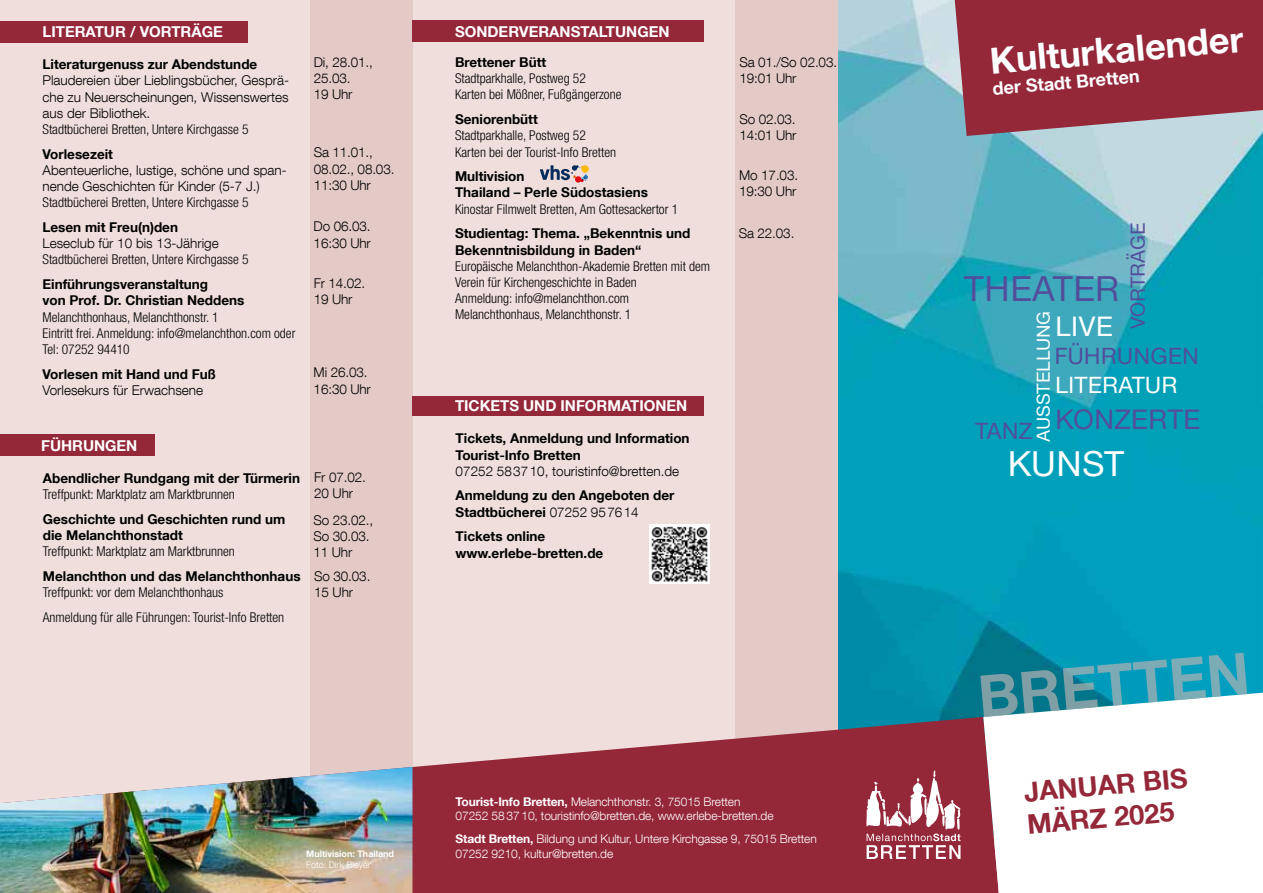
<style>
.page{position:relative;width:1263px;height:893px;background:#efdedc}
.page>*{position:absolute;margin:0;border:0;box-sizing:border-box;transform-origin:0 0}
.t1{font:700 36px "Helvetica Neue LT Com";color:#fff}
.t2{font:34.5px "Helvetica Neuee Text Pro";color:#524e9c}
.t3{font:34.5px "Helvetica Neuee Text Pro";letter-spacing:-.01em;color:#fff}
.t4{font:700 27px/32.4px "Helvetica Neue LT Com";color:#942738}
.t5{font:27px "Helvetica Neuee Text Pro";color:#524e9c}
.t6{font:27px "Helvetica Neuee Text Pro";color:#fff}
.t7{font:22.5px "Helvetica Neuee Text Pro";color:#524e9c}
.t8{font:22.5px "Helvetica Neuee Text Pro";color:#fff}
.t9{font:19.5px "Helvetica Neuee Text Pro";color:#524e9c}
.t10{font:700 18px "Helvetica Neue LT Com";color:#fff}
.t11{font:18px "Helvetica Neuee Text Pro";color:#fff}
.t12{font:700 15px "Helvetica Neue LT Com";color:#fff}
.t13{font:300 condensed 13.5px/16.2px "Helvetica Neue LT Com";color:#000}
.t14{font:700 13.5px/16.2px "Helvetica Neue LT Com";color:#000}
.t15{font:300 13.5px/16.2px "Helvetica Neue LT Com";color:#000}
.t16{font:300 12px/14.4px "Helvetica Neue LT Com";letter-spacing:-.01em;color:#fff}
.t17{font:700 9px "Helvetica Neue LT Com";color:#fff}
.t18{font:300 9px "Helvetica Neue LT Com";color:#fff}
.s1{font-weight:300}
.s2{font-weight:700}
</style>
<div class="page">
<div style="left:310px;top:0;width:102px;height:893px;background:#e3cac7"></div>
<div style="left:736px;top:0;width:102px;height:893px;background:#e3cac7"></div>
<img style="left:838px;top:0;width:425px;height:717px">
<svg style="left:412px;top:717px;width:571px;height:176px;background:#9f4250"></svg>
<div style="left:983px;top:693px;width:280px;height:200px;background:#fff"></div>
<svg style="left:866px;top:771px;width:94px;height:88px;background:#b56975"></svg>
<svg style="left:980px;top:653px;width:267px;height:64px;background:#57a9b9"></svg>
<svg style="left:955px;top:0;width:308px;height:136px;background:#983a4a"></svg>
<div style="left:412px;top:21px;width:292px;height:21px;background:#942738"></div>
<div style="left:0;top:21px;width:247px;height:22px;background:#942738"></div>
<div style="left:0;top:435px;width:154px;height:21px;background:#942738"></div>
<img style="left:0;top:767px;width:412px;height:126px">
<svg style="left:540px;top:165px;width:49px;height:18px"></svg>
<div style="left:412px;top:396px;width:292px;height:20px;background:#942738"></div>
<img style="left:649px;top:524px;width:60px;height:60px">
<p class="t12" style="left:43px;top:22px;width:182px">LITERATUR / VORTRÄGE</p>
<p class="t12" style="left:455px;top:22px;width:216px">SONDERVERANSTALTUNGEN</p>
<p class="t14" style="left:43px;top:56px;width:216px">Literaturgenuss zur Abendstunde</p>
<p class="t15" style="left:43px;top:72px;width:248px;text-align:justify">Plaudereien über Lieblingsbücher, Gesprä&shy;che zu Neuerscheinungen, Wissenswertes aus der Bibliothek.</p>
<p class="t13" style="left:43px;top:121px;width:208px">Stadtbücherei Bretten, Untere Kirchgasse 5</p>
<p class="t14" style="left:43px;top:145px;width:72px">Vorlesezeit</p>
<p class="t15" style="left:43px;top:162px;width:246px">Abenteuerliche, lustige, schöne und span&shy;nende Geschichten für Kinder (5-7 J.)</p>
<p class="t13" style="left:43px;top:194px;width:208px">Stadtbücherei Bretten, Untere Kirchgasse 5</p>
<p class="t14" style="left:43px;top:219px;width:137px">Lesen mit Freu(n)den</p>
<p class="t15" style="left:43px;top:235px;width:178px">Leseclub für 10 bis 13-Jährige</p>
<p class="t13" style="left:43px;top:251px;width:208px">Stadtbücherei Bretten, Untere Kirchgasse 5</p>
<p class="t14" style="left:43px;top:276px;width:203px">Einführungsveranstaltung<br>von Prof. Dr. Christian Neddens</p>
<p class="t13" style="left:43px;top:309px;width:254px">Melanchthonhaus, Melanchthonstr. 1<br>Eintritt frei. Anmeldung: info@melanchthon.com oder<br>Tel: 07252 94410</p>
<p class="t14" style="left:43px;top:365px;width:175px">Vorlesen mit Hand und Fuß</p>
<p class="t15" style="left:43px;top:382px;width:162px">Vorlesekurs für Erwachsene</p>
<p class="t15" style="left:314px;top:54px;width:61px">Di, 28.01.,<br>25.03.<br>19 Uhr</p>
<p class="t15" style="left:314px;top:144px;width:82px">Sa 11.01.,<br>08.02., 08.03.<br>11:30 Uhr</p>
<p class="t15" style="left:314px;top:218px;width:59px">Do 06.03.<br>16:30 Uhr</p>
<p class="t15" style="left:314px;top:275px;width:53px">Fr 14.02.<br>19 Uhr</p>
<p class="t15" style="left:314px;top:364px;width:59px">Mi 26.03.<br>16:30 Uhr</p>
<p class="t12" style="left:41px;top:436px;width:98px">FÜHRUNGEN</p>
<p class="t14" style="left:43px;top:470px;width:259px">Abendlicher Rundgang mit der Türmerin</p>
<p class="t13" style="left:43px;top:486px;width:194px">Treffpunkt: Marktplatz am Marktbrunnen</p>
<p class="t14" style="left:43px;top:511px;width:244px">Geschichte und Geschichten rund um die Melanchthonstadt</p>
<p class="t13" style="left:43px;top:543px;width:194px">Treffpunkt: Marktplatz am Marktbrunnen</p>
<p class="t14" style="left:43px;top:568px;width:259px">Melanchthon und das Melanchthonhaus</p>
<p class="t13" style="left:43px;top:580px;width:243px;line-height:24.8px">Treffpunkt: vor dem Melanchthonhaus<br>Anmeldung für alle Führungen: Tourist-Info Bretten</p>
<p class="t15" style="left:314px;top:469px;width:53px">Fr 07.02.<br>20 Uhr</p>
<p class="t15" style="left:313px;top:512px;width:61px">So 23.02.,<br>So 30.03.<br>11 Uhr</p>
<p class="t15" style="left:314px;top:568px;width:58px">So 30.03.<br>15 Uhr</p>
<p class="t14" style="left:455px;top:54px;width:93px">Brettener Bütt</p>
<p class="t13" style="left:455px;top:70px;width:168px">Stadtparkhalle, Postweg 52<br>Karten bei Mößner, Fußgängerzone</p>
<p class="t14" style="left:455px;top:111px;width:84px">Seniorenbütt</p>
<p class="t13" style="left:455px;top:127px;width:163px">Stadtparkhalle, Postweg 52<br>Karten bei der Tourist-Info Bretten</p>
<p class="t14" style="left:455px;top:168px;width:194px">Multivision<br>Thailand – Perle Südostasiens</p>
<p class="t13" style="left:455px;top:201px;width:225px">Kinostar Filmwelt Bretten, Am Gottesackertor 1</p>
<p class="t14" style="left:455px;top:225px;width:237px">Studientag: Thema. „Bekenntnis und<br>Bekenntnisbildung in Baden“</p>
<p class="t13" style="left:455px;top:258px;width:257px">Europäische Melanchthon-Akademie Bretten mit dem Verein für Kirchengeschichte in Baden<br>Anmeldung: info@melanchthon.com Melanchthonhaus, Melanchthonstr. 1</p>
<p class="t12" style="left:455px;top:397px;width:234px">TICKETS UND INFORMATIONEN</p>
<p class="t14" style="left:456px;top:430px;width:235px">Tickets, Anmeldung und Information<br>Tourist-Info Bretten</p>
<p class="t15" style="left:456px;top:463px;width:225px">07252 583710, touristinfo@bretten.de</p>
<p class="t14" style="left:456px;top:487px;width:220px">Anmeldung zu den Angeboten der<br>Stadtbücherei <span class="s1">07252 957614</span></p>
<p class="t14" style="left:456px;top:528px;width:149px">Tickets online www.erlebe-bretten.de</p>
<p class="t15" style="left:739px;top:54px;width:99px">Sa 01./So 02.03.<br>19:01 Uhr</p>
<p class="t15" style="left:739px;top:111px;width:59px">So 02.03.<br>14:01 Uhr</p>
<p class="t15" style="left:739px;top:167px;width:60px">Mo 17.03.<br>19:30 Uhr</p>
<p class="t15" style="left:739px;top:225px;width:57px">Sa 22.03.</p>
<p class="t17" style="left:306px;top:848px;width:89px">Multivision: Thailand</p>
<p class="t18" style="left:306px;top:859px;width:66px">Foto: Dirk Bleyer</p>
<p class="t16" style="left:456px;top:794px;width:319px"><span class="s2">Tourist-Info Bretten,</span> Melanchthonstr. 3, 75015 Bretten<br>07252 58 37 10, touristinfo@bretten.de, www.erlebe-bretten.de</p>
<p class="t16" style="left:456px;top:831px;width:363px"><span class="s2">Stadt Bretten,</span> Bildung und Kultur, Untere Kirchgasse 9, 75015 Bretten<br>07252 9210, kultur@bretten.de</p>
<h1 class="t1" style="left:988px;top:38px;width:255px;rotate:-5deg">Kulturkalender</h1>
<h3 class="t10" style="left:992px;top:77px;width:149px;rotate:-5deg">der Stadt Bretten</h3>
<h3 class="t9" style="left:1125px;top:329px;width:109px;rotate:-90deg">VORTRÄGE</h3>
<h2 class="t2" style="left:964px;top:266px;width:157px">THEATER</h2>
<h3 class="t11" style="left:1032px;top:442px;width:133px;rotate:-90deg">AUSSTELLUNG</h3>
<h3 class="t6" style="left:1055px;top:309px;width:59px">LIVE</h3>
<h3 class="t7" style="left:1054px;top:341px;width:146px">FÜHRUNGEN</h3>
<h3 class="t8" style="left:1055px;top:371px;width:124px">LITERATUR</h3>
<h3 class="t5" style="left:1055px;top:402px;width:147px">KONZERTE</h3>
<h3 class="t7" style="left:975px;top:416px;width:59px">TANZ</h3>
<h2 class="t3" style="left:1007px;top:442px;width:118px">KUNST</h2>
<h3 class="t4" style="left:1023px;top:775px;width:165px;rotate:-5deg">JANUAR BIS<br>MÄRZ 2025</h3>
</div>
